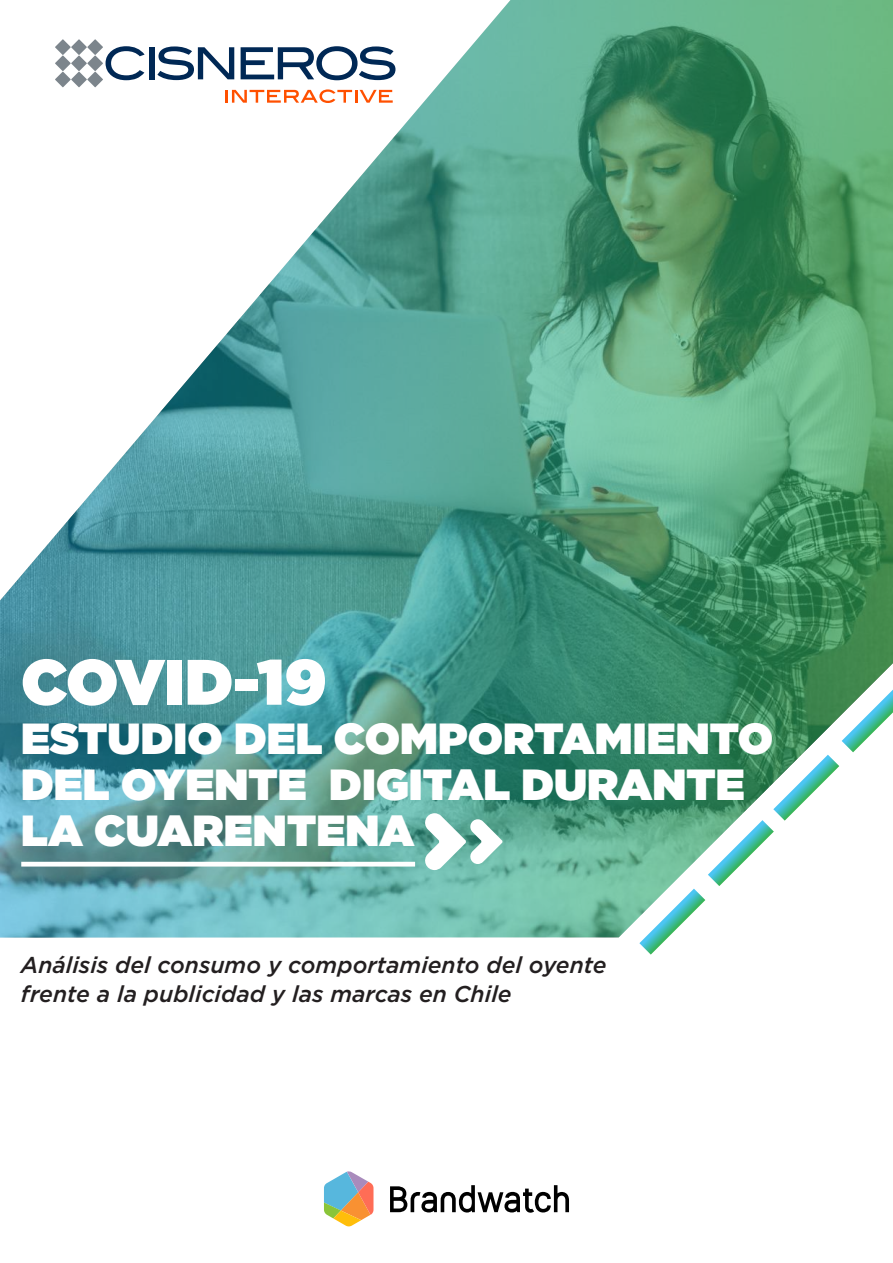
<style>
.page{position:relative;width:893px;height:1263px;background:#fff}
.page>*{position:absolute;margin:0;border:0;box-sizing:border-box;transform-origin:0 0}
.t1{font:900 64.05px "Gotham";color:#fff}
.t2{font:900 43.5px/46.2px "Gotham";letter-spacing:.005em;color:#fff}
.t3{font:italic 500 22.95px/29.4px "Gotham";color:#231f20}
</style>
<div class="page">
<img style="left:0;top:0;width:893px;height:937px">
<svg style="left:639px;top:690px;width:254px;height:264px"></svg>
<hr style="left:21px;top:862px;width:394px;height:4px;background:#fff">
<svg style="left:422px;top:813px;width:81px;height:57px"></svg>
<svg style="left:390px;top:1185px;width:179px;height:28px"></svg>
<svg style="left:324px;top:1171px;width:49px;height:56px"></svg>
<h1 class="t1" style="left:21px;top:636px;width:307px">COVID-19</h1>
<h2 class="t2" style="left:21px;top:715px;width:754px">ESTUDIO DEL COMPORTAMIENTO<br>DEL OYENTE DIGITAL DURANTE<br>LA CUARENTENA</h2>
<p class="t3" style="left:21px;top:950px;width:587px">Análisis del consumo y comportamiento del oyente frente a la publicidad y las marcas en Chile</p>
</div>
